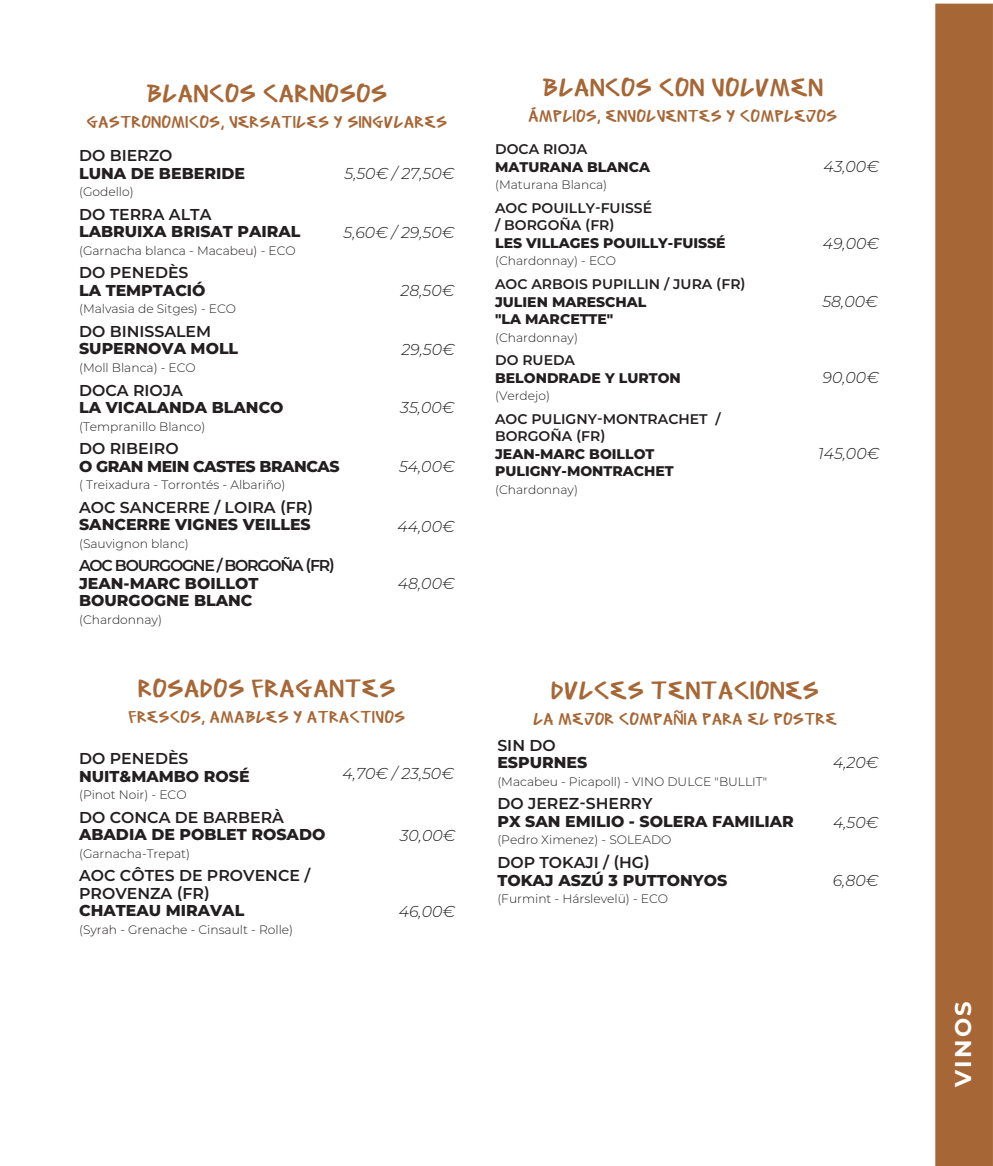
<style>
.page{position:relative;width:993px;height:1166px;background:#fff}
.page>*{position:absolute;margin:0;border:0;box-sizing:border-box;transform-origin:0 0}
.t1{font:26.25px "Sm 0804";color:#a66635}
.t2{font:700 22.75px "Montserrat";color:#fff}
.t3{font:17.5px "Sm 0804";color:#a66635}
.t4{font:800 15.75px/17.5px "Montserrat";color:#231f20}
.t5{font:600 15.75px/17.5px "Montserrat";color:#231f20}
.t6{font:italic 300 15.75px "Montserrat";color:#231f20}
.t7{font:600 15.75px "Montserrat";letter-spacing:-.08em;color:#231f20}
.t8{font:800 15.75px "Montserrat";letter-spacing:-.03em;color:#231f20}
.t9{font:800 14px/17.5px "Montserrat";color:#231f20}
.t10{font:600 14px/17.5px "Montserrat";color:#231f20}
.t11{font:300 12.25px "Montserrat";color:#231f20}
</style>
<div class="page">
<div style="left:935px;top:4px;width:57px;height:1162px;background:#a66635"></div>
<h1 class="t1" style="left:146px;top:80px;width:243px">BLANCOS CARNOSOS</h1>
<h3 class="t3" style="left:86px;top:113px;width:362px">GASTRONOMICOS, VERSATILES Y SINGULARES</h3>
<p class="t5" style="left:79px;top:146px;width:95px">DO BIERZO</p>
<p class="t4" style="left:79px;top:163px;width:167px">LUNA DE BEBERIDE</p>
<p class="t11" style="left:79px;top:183px;width:56px">(Godello)</p>
<p class="t5" style="left:79px;top:205px;width:134px">DO TERRA ALTA</p>
<p class="t4" style="left:79px;top:222px;width:223px">LABRUIXA BRISAT PAIRAL</p>
<p class="t11" style="left:79px;top:242px;width:218px">(Garnacha blanca - Macabeu) - ECO</p>
<p class="t5" style="left:79px;top:263px;width:111px">DO PENEDÈS</p>
<p class="t4" style="left:79px;top:281px;width:128px">LA TEMPTACIÓ</p>
<p class="t11" style="left:79px;top:301px;width:158px">(Malvasia de Sitges) - ECO</p>
<p class="t5" style="left:79px;top:322px;width:134px">DO BINISSALEM</p>
<p class="t4" style="left:79px;top:339px;width:161px">SUPERNOVA MOLL</p>
<p class="t11" style="left:79px;top:359px;width:118px">(Moll Blanca) - ECO</p>
<p class="t5" style="left:79px;top:380px;width:105px">DOCA RIOJA</p>
<p class="t4" style="left:79px;top:398px;width:206px">LA VICALANDA BLANCO</p>
<p class="t11" style="left:79px;top:418px;width:128px">(Tempranillo Blanco)</p>
<p class="t5" style="left:79px;top:439px;width:101px">DO RIBEIRO</p>
<p class="t8" style="left:79px;top:454px;width:262px">O GRAN MEIN CASTES BRANCAS</p>
<p class="t11" style="left:79px;top:476px;width:208px">( Treixadura - Torrontés - Albariño)</p>
<p class="t5" style="left:79px;top:498px;width:235px">AOC SANCERRE / LOIRA (FR)</p>
<p class="t4" style="left:79px;top:515px;width:233px">SANCERRE VIGNES VEILLES</p>
<p class="t11" style="left:79px;top:535px;width:111px">(Sauvignon blanc)</p>
<p class="t7" style="left:79px;top:555px;width:257px">AOC BOURGOGNE / BORGOÑA (FR)</p>
<p class="t4" style="left:79px;top:574px;width:181px">JEAN-MARC BOILLOT<br>BOURGOGNE BLANC</p>
<p class="t11" style="left:79px;top:611px;width:84px">(Chardonnay)</p>
<p class="t6" style="left:344px;top:162px;width:111px">5,50€ / 27,50€</p>
<p class="t6" style="left:343px;top:221px;width:112px">5,60€ / 29,50€</p>
<p class="t6" style="left:400px;top:280px;width:55px">28,50€</p>
<p class="t6" style="left:401px;top:338px;width:55px">29,50€</p>
<p class="t6" style="left:400px;top:397px;width:56px">35,00€</p>
<p class="t6" style="left:399px;top:455px;width:57px">54,00€</p>
<p class="t6" style="left:397px;top:515px;width:59px">44,00€</p>
<p class="t6" style="left:398px;top:573px;width:58px">48,00€</p>
<h1 class="t1" style="left:138px;top:676px;width:259px">ROSADOS FRAGANTES</h1>
<h3 class="t3" style="left:128px;top:708px;width:278px">FRESCOS, AMABLES Y ATRACTIVOS</h3>
<p class="t5" style="left:79px;top:749px;width:111px">DO PENEDÈS</p>
<p class="t4" style="left:79px;top:766px;width:172px">NUIT&amp;MAMBO ROSÉ</p>
<p class="t11" style="left:79px;top:786px;width:109px">(Pinot Noir) - ECO</p>
<p class="t5" style="left:79px;top:808px;width:206px">DO CONCA DE BARBERÀ</p>
<p class="t4" style="left:79px;top:825px;width:248px">ABADIA DE POBLET ROSADO</p>
<p class="t11" style="left:79px;top:845px;width:112px">(Garnacha-Trepat)</p>
<p class="t5" style="left:79px;top:866px;width:232px">AOC CÔTES DE PROVENCE /<br>PROVENZA (FR)</p>
<p class="t4" style="left:79px;top:901px;width:167px">CHATEAU MIRAVAL</p>
<p class="t11" style="left:79px;top:921px;width:215px">(Syrah - Grenache - Cinsault - Rolle)</p>
<p class="t6" style="left:342px;top:763px;width:113px">4,70€ / 23,50€</p>
<p class="t6" style="left:399px;top:824px;width:57px">30,00€</p>
<p class="t6" style="left:398px;top:900px;width:58px">46,00€</p>
<h1 class="t1" style="left:542px;top:74px;width:282px">BLANCOS CON VOLUMEN</h1>
<h3 class="t3" style="left:528px;top:107px;width:310px">ÁMPLIOS, ENVOLVENTES Y COMPLEJOS</h3>
<p class="t10" style="left:495px;top:140px;width:94px">DOCA RIOJA</p>
<p class="t9" style="left:495px;top:157px;width:156px">MATURANA BLANCA</p>
<p class="t11" style="left:495px;top:177px;width:114px">(Maturana Blanca)</p>
<p class="t10" style="left:495px;top:198px;width:158px">AOC POUILLY-FUISSÉ / BORGOÑA (FR)</p>
<p class="t9" style="left:495px;top:233px;width:232px">LES VILLAGES POUILLY-FUISSÉ</p>
<p class="t11" style="left:495px;top:253px;width:123px">(Chardonnay) - ECO</p>
<p class="t10" style="left:495px;top:275px;width:252px">AOC ARBOIS PUPILLIN / JURA (FR)</p>
<p class="t9" style="left:495px;top:292px;width:153px">JULIEN MARESCHAL "LA MARCETTE"</p>
<p class="t11" style="left:495px;top:329px;width:84px">(Chardonnay)</p>
<p class="t10" style="left:495px;top:351px;width:81px">DO RUEDA</p>
<p class="t9" style="left:495px;top:368px;width:187px">BELONDRADE Y LURTON</p>
<p class="t11" style="left:495px;top:387px;width:56px">(Verdejo)</p>
<p class="t10" style="left:495px;top:409px;width:227px">AOC PULIGNY-MONTRACHET /<br>BORGOÑA (FR)</p>
<p class="t9" style="left:495px;top:444px;width:180px">JEAN-MARC BOILLOT<br>PULIGNY-MONTRACHET</p>
<p class="t11" style="left:495px;top:481px;width:84px">(Chardonnay)</p>
<p class="t6" style="left:823px;top:156px;width:57px">43,00€</p>
<p class="t6" style="left:822px;top:232px;width:58px">49,00€</p>
<p class="t6" style="left:822px;top:291px;width:57px">58,00€</p>
<p class="t6" style="left:822px;top:367px;width:58px">90,00€</p>
<p class="t6" style="left:817px;top:443px;width:63px">145,00€</p>
<h1 class="t1" style="left:550px;top:677px;width:270px">DULCES TENTACIONES</h1>
<h3 class="t3" style="left:533px;top:710px;width:305px">LA MEJOR COMPAÑIA PARA EL POSTRE</h3>
<p class="t5" style="left:497px;top:736px;width:60px">SIN DO</p>
<p class="t4" style="left:497px;top:753px;width:91px">ESPURNES</p>
<p class="t11" style="left:497px;top:773px;width:271px">(Macabeu - Picapoll) - VINO DULCE "BULLIT"</p>
<p class="t5" style="left:497px;top:794px;width:157px">DO JEREZ-SHERRY</p>
<p class="t4" style="left:497px;top:812px;width:298px">PX SAN EMILIO - SOLERA FAMILIAR</p>
<p class="t11" style="left:497px;top:832px;width:175px">(Pedro Ximenez) - SOLEADO</p>
<p class="t5" style="left:497px;top:853px;width:154px">DOP TOKAJI / (HG)</p>
<p class="t4" style="left:497px;top:870px;width:231px">TOKAJ ASZÚ 3 PUTTONYOS</p>
<p class="t11" style="left:497px;top:890px;width:172px">(Furmint - Hárslevelü) - ECO</p>
<p class="t6" style="left:832px;top:751px;width:47px">4,20€</p>
<p class="t6" style="left:832px;top:811px;width:47px">4,50€</p>
<p class="t6" style="left:832px;top:870px;width:47px">6,80€</p>
<h2 class="t2" style="left:946px;top:1087px;width:87px;rotate:-90deg">VINOS</h2>
</div>
